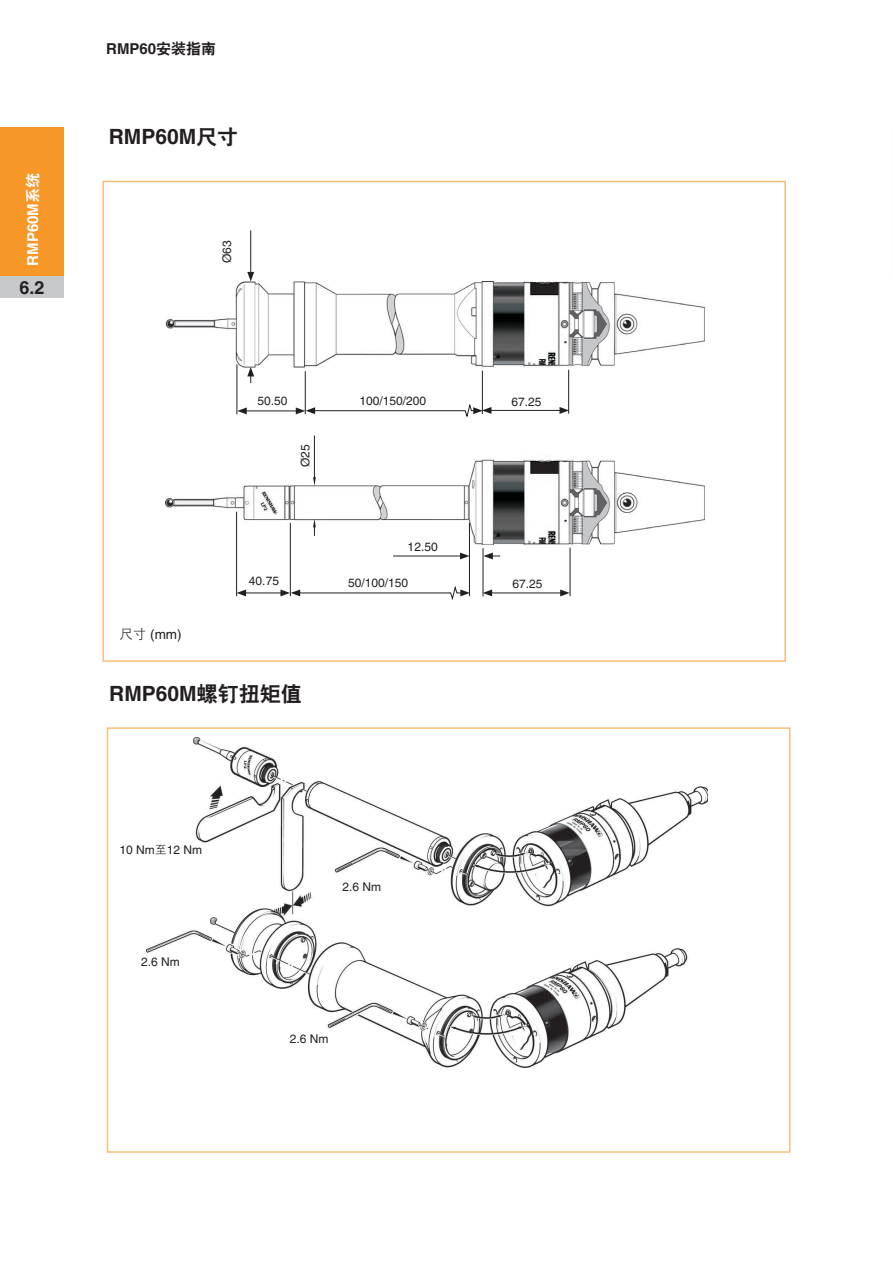
<style>
.page{position:relative;width:893px;height:1263px;background:#fff}
.page>*{position:absolute;margin:0;border:0;box-sizing:border-box;transform-origin:0 0}
.Heading_1{font:700 21px "Helvetica LT Pro";color:#231f20}
.t1{font:700 18px "Helvetica LT Pro";color:#231f20}
.t2{font:700 15px "Helvetica LT Pro";color:#231f20}
.t3{font:700 15px "Helvetica LT Pro";color:#fff}
.Body_Text_10pt{font:13.5px "Helvetica LT Pro";color:#231f20}
.Figure_text_Copy{font:12px "Helvetica LT Pro";color:#231f20}
.Body_Text_10pt-2{font:12px "Helvetica LT Pro";color:#231f20}
.s1{font-family:"H Yb 2 gj";font-weight:400}
.s2{font-family:"H Yg 2 gj"}
</style>
<div class="page">
<div style="left:0;top:128px;width:64px;height:148px;background:#f79727"></div>
<div style="left:0;top:276px;width:64px;height:22px;background:#c7c8ca"></div>
<div style="left:102px;top:181px;width:684px;height:481px;border:2px solid #fcbe7b"></div>
<div style="left:107px;top:727px;width:683px;height:426px;border:2px solid #fcbe7b"></div>
<img style="left:147px;top:737px;width:561px;height:330px">
<img style="left:166px;top:281px;width:539px;height:263px">
<hr style="left:482px;top:371px;width:1px;height:43px;background:#231f20">
<hr style="left:568px;top:370px;width:1px;height:44px;background:#231f20">
<hr style="left:489px;top:410px;width:73px;height:1px;background:#231f20">
<svg style="left:560px;top:407px;width:9px;height:7px"></svg>
<hr style="left:483px;top:548px;width:1px;height:48px;background:#231f20">
<hr style="left:570px;top:548px;width:1px;height:48px;background:#231f20">
<hr style="left:490px;top:593px;width:73px;height:1px;background:#231f20">
<svg style="left:483px;top:589px;width:9px;height:7px"></svg>
<svg style="left:560px;top:589px;width:10px;height:7px"></svg>
<hr style="left:290px;top:523px;width:1px;height:73px;background:#231f20">
<hr style="left:469px;top:523px;width:1px;height:73px;background:#231f20">
<hr style="left:236px;top:512px;width:1px;height:84px;background:#231f20">
<hr style="left:244px;top:593px;width:39px;height:1px;background:#231f20">
<svg style="left:237px;top:589px;width:9px;height:7px"></svg>
<svg style="left:280px;top:585px;width:190px;height:15px"></svg>
<hr style="left:305px;top:371px;width:1px;height:43px;background:#231f20">
<hr style="left:237px;top:364px;width:1px;height:50px;background:#231f20">
<hr style="left:244px;top:411px;width:54px;height:1px;background:#231f20">
<svg style="left:237px;top:407px;width:10px;height:7px"></svg>
<svg style="left:296px;top:403px;width:195px;height:16px"></svg>
<hr style="left:393px;top:556px;width:69px;height:1px;background:#231f20">
<svg style="left:460px;top:552px;width:9px;height:7px"></svg>
<svg style="left:483px;top:552px;width:17px;height:7px"></svg>
<hr style="left:314px;top:435px;width:1px;height:44px;background:#231f20">
<svg style="left:313px;top:477px;width:3px;height:9px"></svg>
<svg style="left:313px;top:519px;width:3px;height:17px"></svg>
<hr style="left:250px;top:230px;width:1px;height:44px;background:#231f20">
<svg style="left:247px;top:272px;width:7px;height:9px"></svg>
<svg style="left:247px;top:367px;width:7px;height:16px"></svg>
<p class="t3" style="left:24px;top:266px;width:94px;rotate:-90deg">RMP60M<span class="s1">系统</span></p>
<h2 class="t1" style="left:19px;top:276px;width:27px">6.2</h2>
<p class="t2" style="left:106px;top:40px;width:112px">RMP60<span class="s1">安装指南</span></p>
<p class="Heading_1" style="left:109px;top:124px;width:131px">RMP60M<span class="s1">尺寸</span></p>
<p class="Figure_text_Copy" style="left:220px;top:263px;width:24px;rotate:-90deg">Ø63</p>
<p class="Body_Text_10pt" style="left:119px;top:626px;width:64px"><span class="s2">尺寸</span> (mm)</p>
<p class="Figure_text_Copy" style="left:257px;top:394px;width:32px">50.50</p>
<p class="Figure_text_Copy" style="left:298px;top:467px;width:24px;rotate:-90deg">Ø25</p>
<p class="Figure_text_Copy" style="left:249px;top:574px;width:32px">40.75</p>
<p class="Heading_1" style="left:109px;top:681px;width:194px">RMP60M<span class="s1">螺钉扭矩值</span></p>
<p class="Figure_text_Copy" style="left:359px;top:394px;width:68px">100/150/200</p>
<p class="Figure_text_Copy" style="left:511px;top:394px;width:32px">67.25</p>
<p class="Figure_text_Copy" style="left:408px;top:540px;width:32px">12.50</p>
<p class="Figure_text_Copy" style="left:348px;top:576px;width:62px">50/100/150</p>
<p class="Figure_text_Copy" style="left:513px;top:577px;width:32px">67.25</p>
<p class="Body_Text_10pt-2" style="left:119px;top:842px;width:84px">10 Nm<span class="s2">至</span>12 Nm</p>
<p class="Body_Text_10pt-2" style="left:141px;top:955px;width:40px">2.6 Nm</p>
<p class="Body_Text_10pt-2" style="left:342px;top:879px;width:40px">2.6 Nm</p>
<p class="Body_Text_10pt-2" style="left:290px;top:1032px;width:40px">2.6 Nm</p>
</div>
